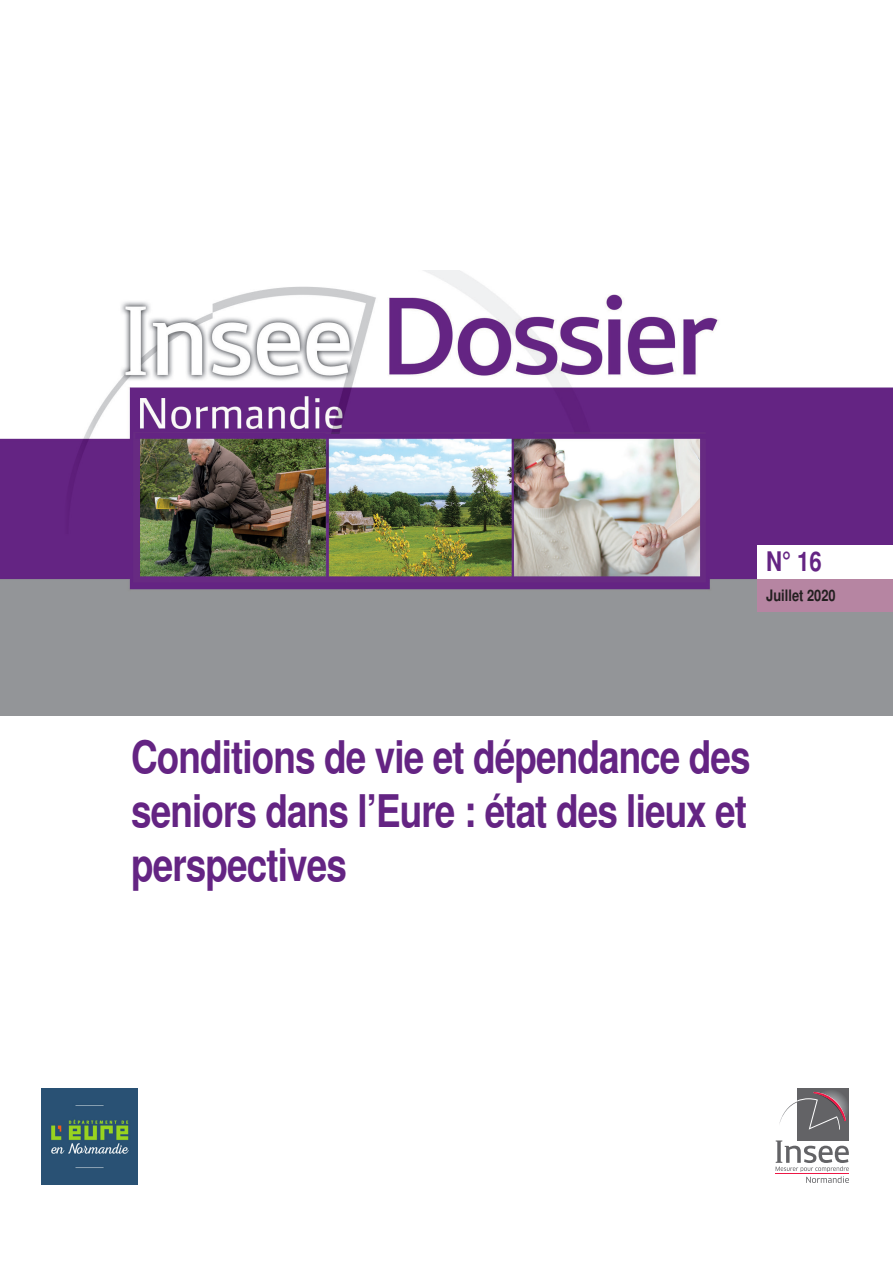
<style>
.page{position:relative;width:893px;height:1263px;background:#fff}
.page>*{position:absolute;margin:0;border:0;box-sizing:border-box;transform-origin:0 0}
.t1{font:700 condensed 45px/54px "Helvetica";letter-spacing:-.02em;color:#642483;text-align:justify}
.t2{font:700 condensed 27px "Helvetica";color:#642483}
.t3{font:700 condensed 15.75px "Helvetica";color:#231f20}
</style>
<div class="page">
<img style="left:0;top:270px;width:893px;height:446px">
<div style="left:758px;top:578px;width:135px;height:34px;background:#b685a2"></div>
<div style="left:758px;top:545px;width:135px;height:33px;background:#fff"></div>
<div style="left:797px;top:1089px;width:52px;height:51px;background:#636366"></div>
<svg style="left:776px;top:1091px;width:73px;height:92px"></svg>
<hr style="left:775px;top:1173px;width:74px;height:1px;background:#ed1845">
<img style="left:41px;top:1089px;width:97px;height:96px">
<p class="t2" style="left:766px;top:546px;width:57px">N° 16</p>
<p class="t3" style="left:766px;top:586px;width:71px">Juillet 2020</p>
<p class="t1" style="left:131px;top:730px;width:621px">Conditions de vie et dépendance des seniors dans l’Eure : état des lieux et perspectives</p>
</div>
